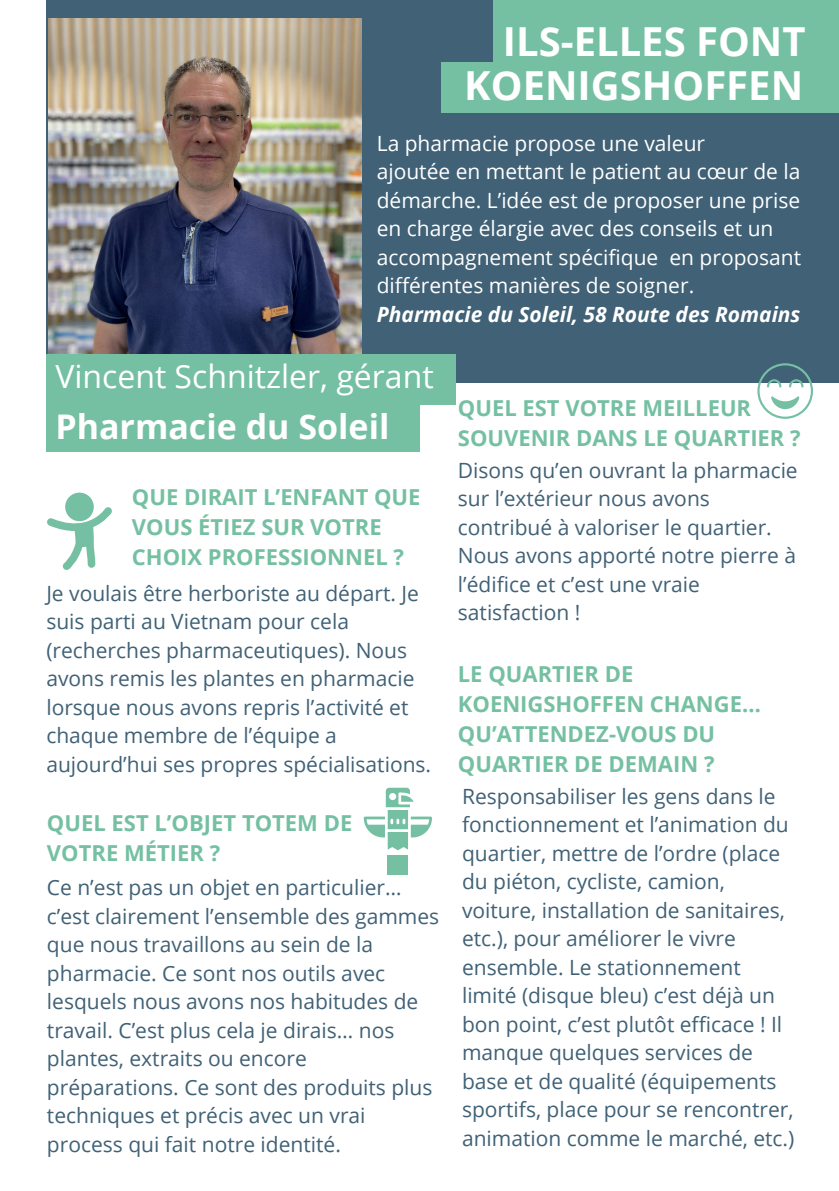
<style>
.page{position:relative;width:839px;height:1191px;background:#fff}
.page>*{position:absolute;margin:0;border:0;box-sizing:border-box;transform-origin:0 0}
.t1{font:700 40px "Open Sans";color:#fff}
.t2{font:700 34px "Open Sans";color:#fff}
.t3{font:32px "Open Sans";color:#fff}
.t4{font:700 22px/30px "Open Sans";color:#75c0a3}
.t5{font:21px/28.6px "Open Sans";color:#406176}
.t6{font:21px/28.4px "Open Sans";color:#fff}
.t7{font:italic 700 21px "Open Sans";color:#fff}
</style>
<div class="page">
<div style="left:46px;top:0;width:792px;height:382px;background:#406176"></div>
<svg style="left:47px;top:492px;width:65px;height:78px"></svg>
<svg style="left:757px;top:363px;width:55px;height:56px"></svg>
<div style="left:387px;top:855px;width:21px;height:20px;background:#75c0a3"></div>
<svg style="left:364px;top:788px;width:68px;height:62px"></svg>
<img style="left:48px;top:18px;width:314px;height:336px">
<div style="left:46px;top:354px;width:409px;height:51px;background:#75c0a3"></div>
<div style="left:46px;top:401px;width:374px;height:50px;background:#75c0a3"></div>
<div style="left:493px;top:0;width:345px;height:66px;background:#75c0a3"></div>
<div style="left:441px;top:62px;width:397px;height:51px;background:#75c0a3"></div>
<h4 class="t1" style="left:503px;top:13px;width:304px">ILS-ELLES FONT</h4>
<p class="t1" style="left:464px;top:57px;width:340px">KOENIGSHOFFEN</p>
<p class="t6" style="left:377px;top:129px;width:330px">La pharmacie propose une valeur</p>
<p class="t6" style="left:377px;top:157px;width:426px">ajoutée en mettant le patient au cœur de la démarche. L’idée est de proposer une prise en charge élargie avec des conseils et un accompagnement spécifique en proposant différentes manières de soigner.</p>
<p class="t7" style="left:377px;top:299px;width:425px">Pharmacie du Soleil, 58 Route des Romains</p>
<p class="t3" style="left:55px;top:354px;width:380px">Vincent Schnitzler, gérant</p>
<p class="t2" style="left:55px;top:403px;width:335px">Pharmacie du Soleil</p>
<h3 class="t4" style="left:132px;top:481px;width:290px">QUE DIRAIT L’ENFANT QUE<br>VOUS ÉTIEZ SUR VOTRE<br>CHOIX PROFESSIONNEL ?</h3>
<p class="t5" style="left:46px;top:578px;width:386px">Je voulais être herboriste au départ. Je suis parti au Vietnam pour cela (recherches pharmaceutiques). Nous avons remis les plantes en pharmacie lorsque nous avons repris l’activité et chaque membre de l’équipe a aujourd’hui ses propres spécialisations.</p>
<h1 class="t4" style="left:47px;top:807px;width:307px">QUEL EST L’OBJET TOTEM DE<br>VOTRE MÉTIER ?</h1>
<h4 class="t5" style="left:47px;top:873px;width:394px">Ce n’est pas un objet en particulier… c’est clairement l’ensemble des gammes que nous travaillons au sein de la pharmacie. Ce sont nos outils avec lesquels nous avons nos habitudes de travail. C’est plus cela je dirais… nos plantes, extraits ou encore préparations. Ce sont des produits plus techniques et précis avec un vrai process qui fait notre identité.</h4>
<h4 class="t4" style="left:458px;top:392px;width:344px">QUEL EST VOTRE MEILLEUR<br>SOUVENIR DANS LE QUARTIER ?</h4>
<p class="t5" style="left:458px;top:455px;width:341px">Disons qu’en ouvrant la pharmacie sur l’extérieur nous avons contribué à valoriser le quartier.<br>Nous avons apporté notre pierre à l’édifice et c’est une vraie satisfaction !</p>
<p class="t4" style="left:458px;top:658px;width:304px">LE QUARTIER DE<br>KOENIGSHOFFEN CHANGE…<br>QU’ATTENDEZ-VOUS DU<br>QUARTIER DE DEMAIN ?</p>
<h2 class="t5" style="left:462px;top:781px;width:334px">Responsabiliser les gens dans le fonctionnement et l’animation du quartier, mettre de l’ordre (place du piéton, cycliste, camion, voiture, installation de sanitaires, etc.), pour améliorer le vivre ensemble. Le stationnement limité (disque bleu) c’est déjà un bon point, c’est plutôt efficace ! Il manque quelques services de base et de qualité (équipements sportifs, place pour se rencontrer, animation comme le marché, etc.)</h2>
</div>
